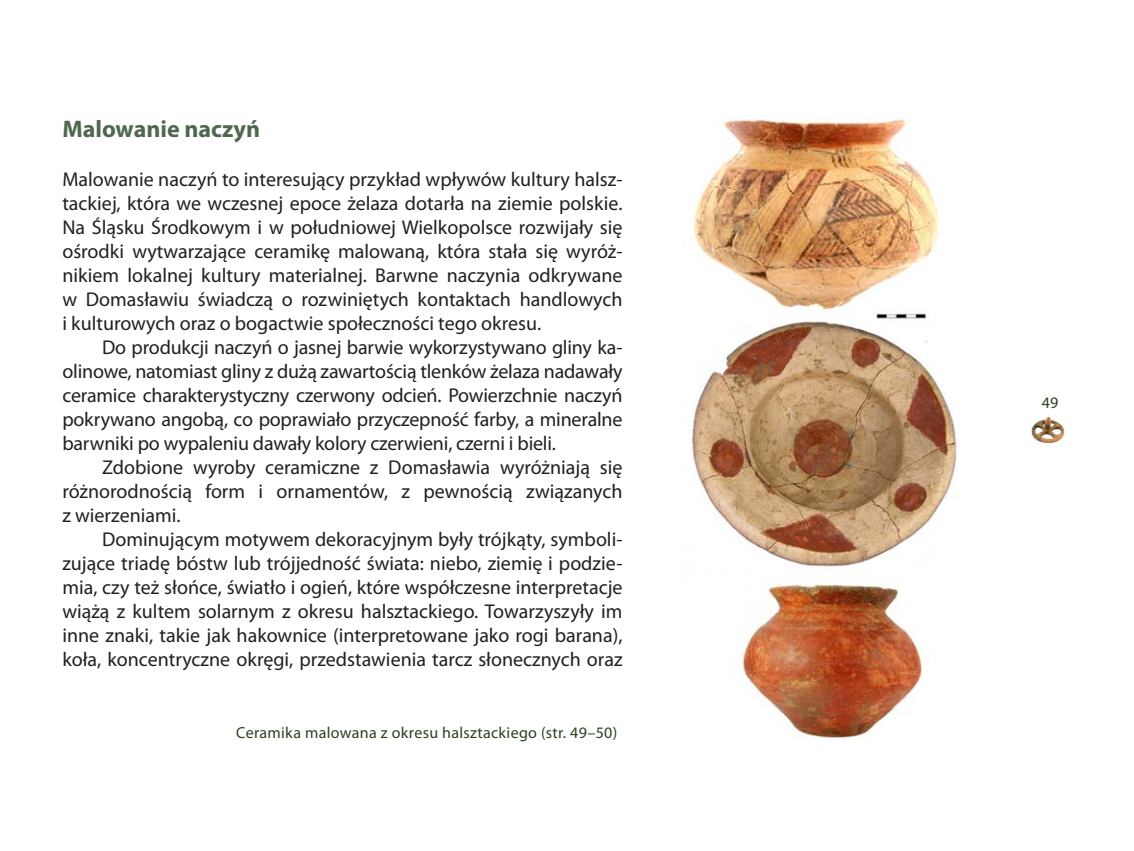
<style>
.page{position:relative;width:1134px;height:851px;background:#fff}
.page>*{position:absolute;margin:0;border:0;box-sizing:border-box;transform-origin:0 0}
.tytul_rozdzialu{font:700 24px "Myriad Pro";color:#4f674f}
.tekst_główny{font:20px/24px "Myriad Pro";color:#231f20;text-align:justify}
.tekst_główny_bez_wci{font:20px/24px "Myriad Pro";color:#231f20;text-align:justify}
.podpisy{font:16px "Myriad Pro";letter-spacing:.02em;color:#2d3f23}
</style>
<div class="page">
<img style="left:1031px;top:416px;width:34px;height:28px">
<img style="left:692px;top:115px;width:265px;height:624px">
<p class="tytul_rozdzialu" style="left:62px;top:114px;width:199px">Malowanie naczyń</p>
<p class="tekst_główny_bez_wci" style="left:62px;top:166px;width:562px">Malowanie naczyń to interesujący przykład wpływów kultury halsz&shy;tackiej, która we wczesnej epoce żelaza dotarła na ziemie polskie.<br>Na Śląsku Środkowym i w południowej Wielkopolsce rozwijały się ośrodki wytwarzające ceramikę malowaną, która stała się wyróż&shy;nikiem lokalnej kultury materialnej. Barwne naczynia odkrywane w Domasławiu świadczą o rozwiniętych kontaktach handlowych i kulturowych oraz o bogactwie społeczności tego okresu.</p>
<p class="tekst_główny" style="left:62px;top:334px;width:562px;text-indent:40px">Do produkcji naczyń o jasnej barwie wykorzystywano gliny ka&shy;olinowe, natomiast gliny z dużą zawartością tlenków żelaza nadawały ceramice charakterystyczny czerwony odcień. Powierzchnie naczyń pokrywano angobą, co poprawiało przyczepność farby, a mineralne barwniki po wypaleniu dawały kolory czerwieni, czerni i bieli.</p>
<p class="tekst_główny" style="left:62px;top:454px;width:562px;text-indent:40px">Zdobione wyroby ceramiczne z Domasławia wyróżniają się różnorodnością form i ornamentów, z pewnością związanych z wierzeniami.</p>
<p class="tekst_główny" style="left:62px;top:526px;width:562px;text-indent:40px">Dominującym motywem dekoracyjnym były trójkąty, symboli&shy;zujące triadę bóstw lub trójjedność świata: niebo, ziemię i podzie&shy;mia, czy też słońce, światło i ogień, które współczesne interpretacje wiążą z kultem solarnym z okresu halsztackiego. Towarzyszyły im inne znaki, takie jak hakownice (interpretowane jako rogi barana), koła, koncentryczne okręgi, przedstawienia tarcz słonecznych oraz</p>
<p class="podpisy" style="left:236px;top:722px;width:382px">Ceramika malowana z okresu halsztackiego (str. 49–50)</p>
<p class="podpisy" style="left:1042px;top:393px;width:18px">49</p>
</div>
